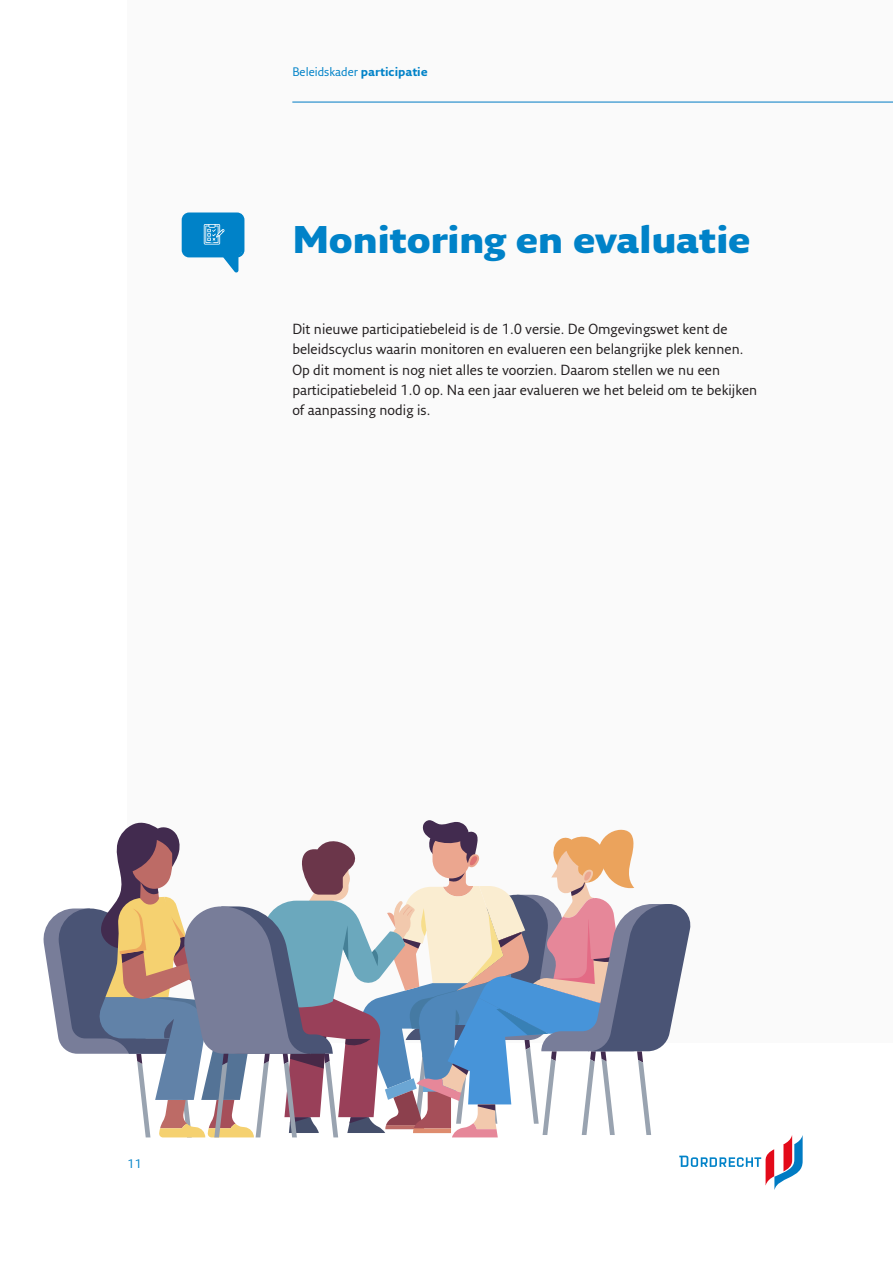
<style>
.page{position:relative;width:893px;height:1263px;background:#fff}
.page>*{position:absolute;margin:0;border:0;box-sizing:border-box;transform-origin:0 0}
.Titel{font:900 37.5px "Fresco Sans";letter-spacing:-.01em;color:#0082c8}
.Platte_tekst{font:14.25px/20.2px "Fresco Sans LF";color:#231f20}
.t1{font:12px "Fresco Sans LF Normal 2";color:#0082c8}
.t2{font:12px "Fresco Sans LF";color:#0082c8}
.s1{font-family:"Fresco Sans LF";font-weight:700}
</style>
<div class="page">
<div style="left:128px;top:0;width:765px;height:1043px;background:#fafafa"></div>
<hr style="left:292px;top:102px;width:601px;height:1px;background:#007bc3">
<svg style="left:182px;top:212px;width:62px;height:60px"></svg>
<svg style="left:43px;top:820px;width:760px;height:369px"></svg>
<p class="t1" style="left:292px;top:64px;width:137px">Beleidskader <span class="s1">participatie</span></p>
<h2 class="Titel" style="left:292px;top:215px;width:460px">Monitoring en evaluatie</h2>
<p class="Platte_tekst" style="left:292px;top:319px;width:466px">Dit nieuwe participatiebeleid is de 1.0 versie. De Omgevingswet kent de beleidscyclus waarin monitoren en evalueren een belangrijke plek kennen.<br>Op dit moment is nog niet alles te voorzien. Daarom stellen we nu een participatiebeleid 1.0 op. Na een jaar evalueren we het beleid om te bekijken of aanpassing nodig is.</p>
<p class="t2" style="left:128px;top:1156px;width:16px">11</p>
</div>
